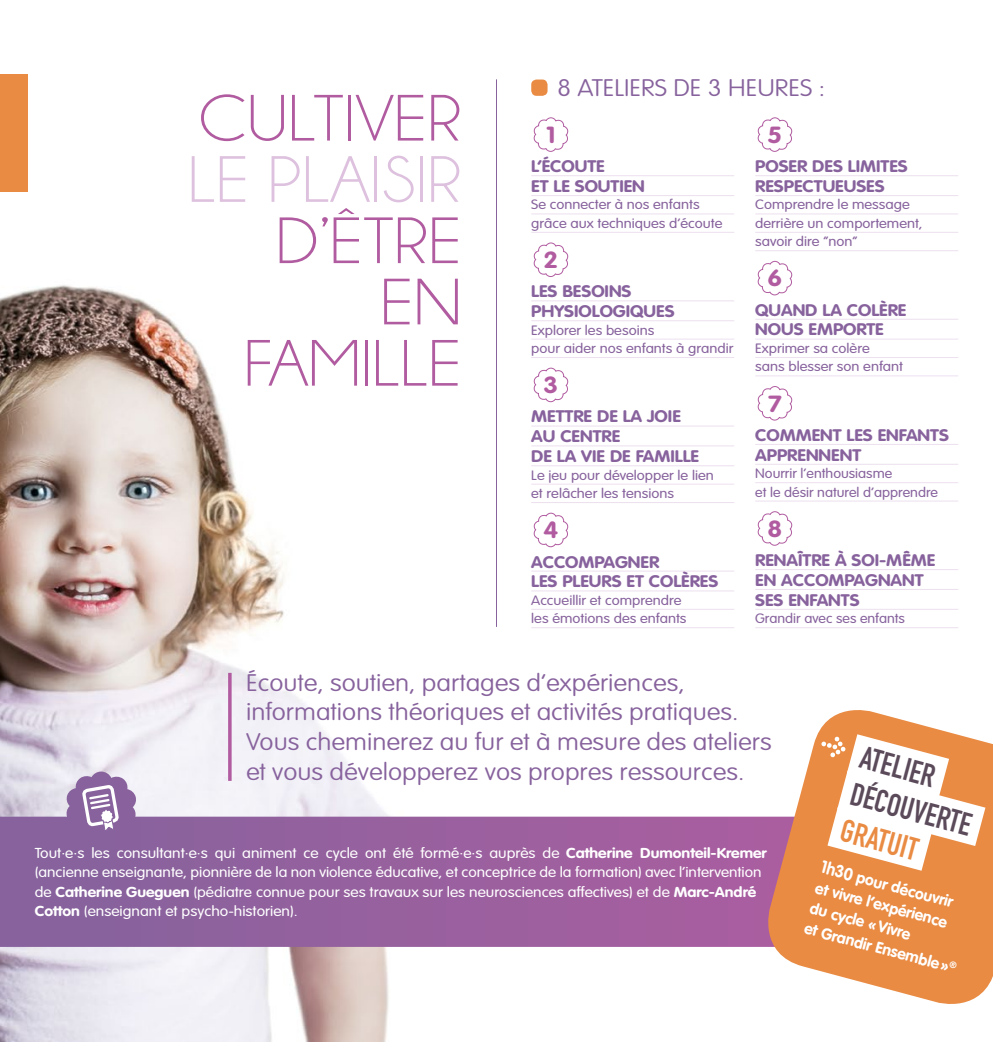
<style>
.page{position:relative;width:993px;height:1042px;background:#fff}
.page>*{position:absolute;margin:0;border:0;box-sizing:border-box;transform-origin:0 0}
.t1{font:66.15px "Champagne&Limousines";color:#b15ca0;scale:1.11 1}
.t2{font:66.15px "Champagne&Limousines";color:#ddc1de;scale:1.11 1}
.t3{font:700 31.5px/37.8px "DIN Condensed";color:#5b4a5a}
.t4{font:700 31.5px "DIN Condensed";color:#e98b43}
.t5{font:100 23.62px/29.8px "VAG Rounded";color:#87629d;scale:1.11 1}
.t6{font:700 23.1px "VAG Rounded";color:#b15ca0;scale:1.11 1}
.t7{font:700 16.45px/19.8px "VAG Rounded";color:#87629d;scale:1.11 1}
.t8{font:700 15.75px/21px "VAG Rounded";color:#fff}
.t9{font:300 14.17px/19.2px "VAG Rounded";color:#fff;scale:1.11 1}
.t10{font:300 13.47px/18.4px "VAG Rounded";color:#87629d;scale:1.11 1}
.t11{font:300 13.47px/18.4px "VAG Rounded";color:#87629d;scale:1.08 1}
.s1{font-weight:700}
.s2{font-size:17.5px}
</style>
<div class="page">
<img style="left:0;top:285px;width:389px;height:757px">
<svg style="left:0;top:771px;width:757px;height:176px"></svg>
<svg style="left:83px;top:753px;width:34px;height:105px"></svg>
<hr style="left:228px;top:673px;width:3px;height:108px;background:#b15ca0">
<hr style="left:531px;top:175px;width:203px;height:1px;background:#ede0ef">
<hr style="left:531px;top:195px;width:203px;height:1px;background:#ede0ef">
<hr style="left:531px;top:213px;width:203px;height:1px;background:#ede0ef">
<hr style="left:531px;top:232px;width:203px;height:1px;background:#ede0ef">
<hr style="left:531px;top:300px;width:203px;height:1px;background:#ede0ef">
<hr style="left:531px;top:320px;width:203px;height:1px;background:#ede0ef">
<hr style="left:531px;top:339px;width:203px;height:1px;background:#ede0ef">
<hr style="left:531px;top:357px;width:203px;height:1px;background:#ede0ef">
<hr style="left:531px;top:426px;width:203px;height:1px;background:#ede0ef">
<hr style="left:531px;top:445px;width:203px;height:1px;background:#ede0ef">
<hr style="left:531px;top:465px;width:203px;height:1px;background:#ede0ef">
<hr style="left:531px;top:484px;width:203px;height:1px;background:#ede0ef">
<hr style="left:531px;top:502px;width:203px;height:1px;background:#ede0ef">
<hr style="left:531px;top:571px;width:203px;height:1px;background:#ede0ef">
<hr style="left:531px;top:590px;width:203px;height:1px;background:#ede0ef">
<hr style="left:531px;top:609px;width:203px;height:1px;background:#ede0ef">
<hr style="left:531px;top:627px;width:203px;height:1px;background:#ede0ef">
<svg style="left:533px;top:117px;width:36px;height:35px"></svg>
<svg style="left:533px;top:242px;width:36px;height:35px"></svg>
<svg style="left:533px;top:367px;width:36px;height:36px"></svg>
<svg style="left:533px;top:512px;width:36px;height:36px"></svg>
<hr style="left:755px;top:175px;width:202px;height:1px;background:#ede0ef">
<hr style="left:755px;top:195px;width:202px;height:1px;background:#ede0ef">
<hr style="left:755px;top:213px;width:202px;height:1px;background:#ede0ef">
<hr style="left:755px;top:232px;width:202px;height:1px;background:#ede0ef">
<hr style="left:755px;top:250px;width:202px;height:1px;background:#ede0ef">
<hr style="left:755px;top:319px;width:202px;height:1px;background:#ede0ef">
<hr style="left:755px;top:339px;width:202px;height:1px;background:#ede0ef">
<hr style="left:755px;top:357px;width:202px;height:1px;background:#ede0ef">
<hr style="left:755px;top:375px;width:202px;height:1px;background:#ede0ef">
<hr style="left:755px;top:444px;width:202px;height:1px;background:#ede0ef">
<hr style="left:755px;top:464px;width:202px;height:1px;background:#ede0ef">
<hr style="left:755px;top:482px;width:202px;height:1px;background:#ede0ef">
<hr style="left:755px;top:500px;width:202px;height:1px;background:#ede0ef">
<hr style="left:755px;top:569px;width:202px;height:1px;background:#ede0ef">
<hr style="left:755px;top:589px;width:202px;height:1px;background:#ede0ef">
<hr style="left:755px;top:609px;width:202px;height:1px;background:#ede0ef">
<hr style="left:755px;top:627px;width:202px;height:1px;background:#ede0ef">
<svg style="left:757px;top:117px;width:35px;height:35px"></svg>
<svg style="left:757px;top:260px;width:35px;height:36px"></svg>
<svg style="left:757px;top:386px;width:35px;height:35px"></svg>
<svg style="left:757px;top:511px;width:35px;height:35px"></svg>
<svg style="left:757px;top:816px;width:235px;height:188px;fill:#e98b43"></svg>
<svg style="left:783px;top:710px;width:209px;height:190px"></svg>
<div style="left:531px;top:80px;width:16px;height:16px;background:#e98b43;border-radius:5px"></div>
<div style="left:0;top:74px;width:28px;height:118px;background:#e98b43"></div>
<hr style="left:496px;top:79px;width:1px;height:548px;background:#87629d">
<h1 class="t1" style="left:198px;top:85px;width:68px">CULTI</h1>
<h1 class="t1" style="left:355px;top:85px;width:64px">VER</h1>
<h1 class="t2" style="left:188px;top:146px;width:248px">LE PLAISIR</h1>
<h1 class="t1" style="left:275px;top:208px;width:169px">D’ÊTRE</h1>
<h1 class="t1" style="left:380px;top:269px;width:35px">EN</h1>
<h1 class="t1" style="left:243px;top:330px;width:127px">FAMILLE</h1>
<h3 class="t5" style="left:557px;top:73px;width:243px">8 ateliers de 3 heures :</h3>
<h3 class="t6" style="left:546px;top:121px;width:10px">1</h3>
<p class="t7" style="left:531px;top:156px;width:104px">L’ÉCOUTE<br>ET LE SOUTIEN</p>
<p class="t10" style="left:531px;top:195px;width:174px">Se connecter à nos enfants grâce aux techniques d’écoute</p>
<h3 class="t6" style="left:543px;top:246px;width:15px">2</h3>
<p class="t7" style="left:531px;top:281px;width:131px">LES BESOINS<br>PHYSIOLOGIQUES</p>
<p class="t10" style="left:531px;top:321px;width:183px">Explorer les besoins<br>pour aider nos enfants à grandir</p>
<h3 class="t6" style="left:543px;top:371px;width:15px">3</h3>
<p class="t7" style="left:531px;top:407px;width:153px">METTRE DE LA JOIE<br>AU CENTRE<br>DE LA VIE DE FAMILLE</p>
<p class="t10" style="left:531px;top:466px;width:166px">Le jeu pour développer le lien et relâcher les tensions</p>
<h3 class="t6" style="left:543px;top:516px;width:15px">4</h3>
<p class="t7" style="left:531px;top:552px;width:12px">ACC</p>
<p class="t7" style="left:531px;top:552px;width:170px;text-indent:34px">OMPAGNER<br>LES PLEURS ET COLÈRES</p>
<p class="t10" style="left:531px;top:591px;width:141px">Accueillir et comprendre les émotions des enfants</p>
<h3 class="t6" style="left:767px;top:121px;width:15px">5</h3>
<p class="t7" style="left:755px;top:156px;width:139px">POSER DES LIMITES<br>RESPECTUEUSES</p>
<p class="t10" style="left:755px;top:195px;width:152px">Comprendre le message derrière un comportement, savoir dire ”non”</p>
<h3 class="t6" style="left:767px;top:265px;width:15px">6</h3>
<p class="t7" style="left:755px;top:300px;width:138px">QUAND LA COLÈRE<br>NOUS EMPORTE</p>
<p class="t10" style="left:755px;top:339px;width:135px">Exprimer sa colère<br>sans blesser son enfant</p>
<h3 class="t6" style="left:767px;top:390px;width:14px">7</h3>
<p class="t7" style="left:755px;top:425px;width:176px">COMMENT LES ENFANTS<br>APPRENNENT</p>
<p class="t11" style="left:755px;top:464px;width:171px">Nourrir l’enthousiasme<br>et le désir naturel d’apprendre</p>
<h3 class="t6" style="left:767px;top:515px;width:15px">8</h3>
<p class="t7" style="left:755px;top:550px;width:164px">RENAÎTRE À SOI-MÊME<br>EN ACC</p>
<p class="t7" style="left:755px;top:570px;width:153px;text-indent:60px">OMPAGNANT<br>SES ENFANTS</p>
<p class="t11" style="left:755px;top:609px;width:140px">Grandir avec ses enfants</p>
<h3 class="t5" style="left:246px;top:667px;width:475px">Écoute, soutien, partages d’expériences, informations théoriques et activités pratiques.<br>Vous cheminerez au fur et à mesure des ateliers et vous développerez vos propres ressources.</h3>
<p class="t9" style="left:35px;top:843px;width:661px">Tout·e·s les consultant·e·s qui animent ce cycle ont été formé·e·s auprès de <span class="s1">CATHERINE DUMONTEIL-KREMER </span>(ancienne enseignante, pionnière de la non violence éducative, et conceptrice de la formation) avec l’intervention de <span class="s1">CATHERINE GUEGUEN</span> (pédiatre connue pour ses travaux sur les neurosciences affectives) et de <span class="s1">MARC-ANDRÉ COTTON</span> (enseignant et psycho-historien).</p>
<h2 class="t3" style="left:865px;top:738px;width:125px;rotate:15deg">atelier découverte</h2>
<h2 class="t4" style="left:846px;top:809px;width:80px;rotate:15deg">gratuit</h2>
<p class="t8" style="left:823px;top:857px;width:158px;rotate:15deg"><span class="s2">1H30</span> POURDÉCOUVRIR<br>ET VIVRE L’EXPÉRIENCE<br>DU CYCLE «V IVRE<br>ET GRANDIRENSEMBLE »<sup>®</sup></p>
</div>
